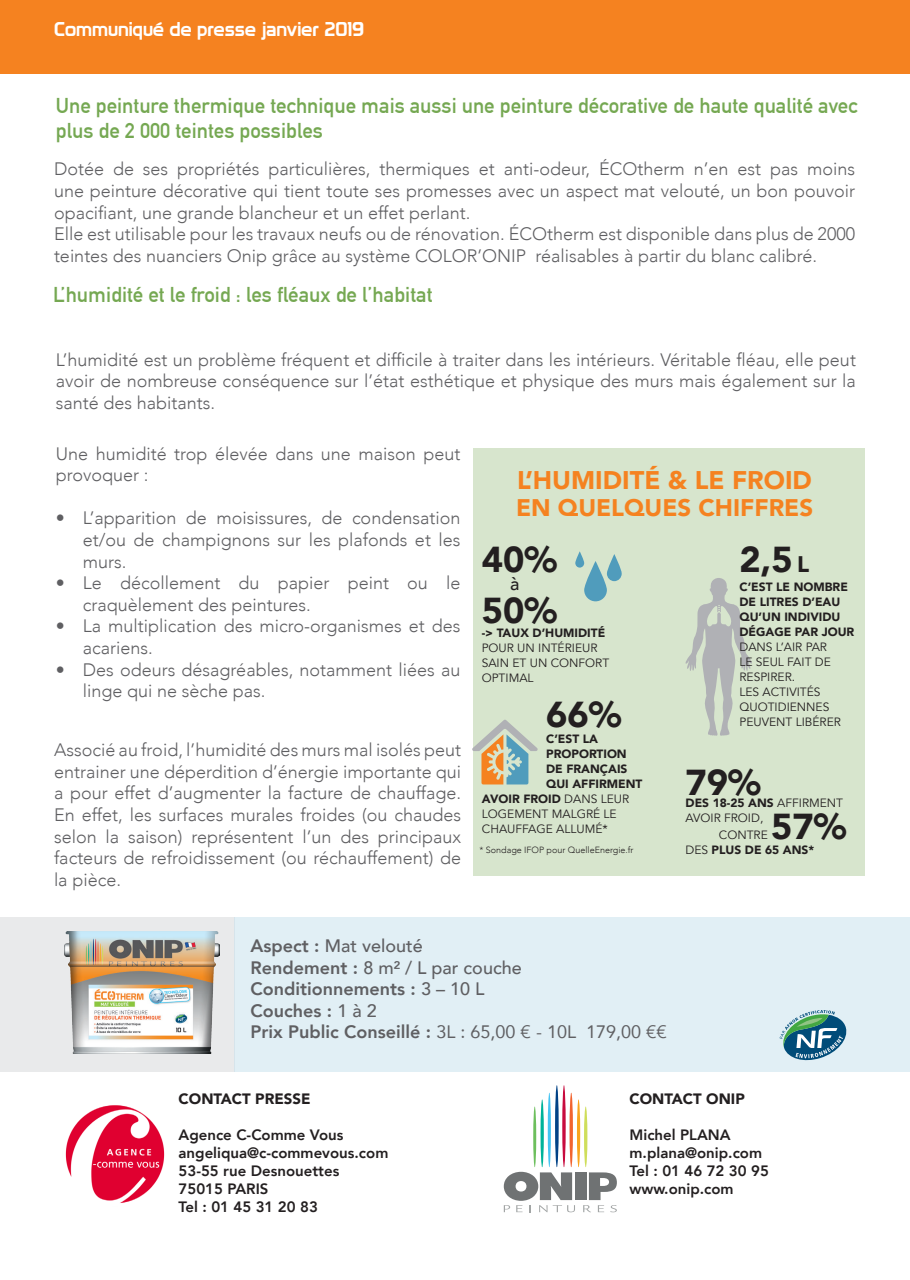
<style>
.page{position:relative;width:910px;height:1280px;background:#fff}
.page>*{position:absolute;margin:0;border:0;box-sizing:border-box;transform-origin:0 0}
.t1{font:900 36px "Avenir";color:#231f20}
.t2{font:900 25.5px "Avenir";color:#f58220}
.t3{font:900 24px "Avenir";color:#f58220}
.t4{font:21px/25.2px "DIN Mittelschrift Std";color:#75a852}
.t5{font:19.5px "Prototype";color:#fff}
.t6{font:300 18px/21.6px "Avenir";color:#5f5f62}
.t7{font:500 18px "Avenir";color:#5f5f62}
.t8{font:18px "Avenir";color:#5f5f62}
.t9{font:800 18px "Avenir";color:#5f5f62}
.t10{font:500 18px "Avenir";color:#231f20}
.t11{font:800 15px/18px "Avenir";color:#231f20}
.t12{font:900 15px "Avenir";color:#231f20}
.t13{font:900 12px/15px "Avenir";color:#231f20}
.t14{font:12px/15px "Avenir";color:#231f20}
.t15{font:300 9px "Avenir";color:#231f20}
.s1{font-size:22.5px}
.s2{font-weight:400}
.s3{font-weight:900}
.s4{font-weight:800}
.s5{font-weight:500}
</style>
<div class="page">
<div style="left:473px;top:449px;width:391px;height:427px;background:#d7e5cd"></div>
<div style="left:1px;top:0;width:909px;height:74px;background:#f58220"></div>
<img style="left:65px;top:1105px;width:100px;height:98px">
<svg style="left:504px;top:1172px;width:71px;height:40px"></svg>
<div style="left:575px;top:1172px;width:12px;height:28px;background:#6f7273"></div>
<svg style="left:583px;top:1172px;width:34px;height:40px"></svg>
<svg style="left:562px;top:1085px;width:4px;height:82px"></svg>
<svg style="left:569px;top:1093px;width:4px;height:74px"></svg>
<hr style="left:577px;top:1099px;width:3px;height:68px;background:#f9a51e;border-radius:50%">
<hr style="left:584px;top:1106px;width:3px;height:61px;background:#cfde5b;border-radius:50%">
<svg style="left:555px;top:1085px;width:4px;height:82px"></svg>
<hr style="left:548px;top:1093px;width:3px;height:74px;background:#44c4f2;border-radius:50%">
<svg style="left:540px;top:1099px;width:4px;height:68px"></svg>
<hr style="left:533px;top:1106px;width:3px;height:61px;background:#6dbf5d;border-radius:50%">
<svg style="left:584px;top:561px;width:23px;height:40px"></svg>
<svg style="left:607px;top:554px;width:15px;height:27px"></svg>
<svg style="left:575px;top:551px;width:9px;height:17px"></svg>
<svg style="left:685px;top:578px;width:67px;height:158px"></svg>
<svg style="left:472px;top:719px;width:66px;height:65px"></svg>
<div style="left:0;top:917px;width:234px;height:154px;background:#e9eaeb"></div>
<div style="left:234px;top:917px;width:676px;height:154px;background:#e1eff5"></div>
<svg style="left:780px;top:1010px;width:67px;height:51px"></svg>
<img style="left:64px;top:931px;width:155px;height:122px">
<p class="t5" style="left:54px;top:18px;width:312px">Communiqué de presse janvier 2019</p>
<p class="t4" style="left:56px;top:93px;width:803px">Une peinture thermique technique mais aussi une peinture décorative de haute qualité avec plus de 2 000 teintes possibles</p>
<p class="t6" style="left:54px;top:158px;width:803px;text-align:justify">Dotée de ses propriétés particulières, thermiques et anti-odeur, ÉCOtherm n’en est pas moins une peinture décorative qui tient toute ses promesses avec un aspect mat velouté, un bon pouvoir opacifiant, une grande blancheur et un effet perlant.</p>
<p class="t6" style="left:54px;top:223px;width:803px">Elle est utilisable pour les travaux neufs ou de rénovation. ÉCOtherm est disponible dans plus de 2000 teintes des nuanciers Onip grâce au système COLOR’ONIP réalisables à partir du blanc calibré.</p>
<p class="t4" style="left:53px;top:282px;width:381px">L’humidité et le froid : les fléaux de l’habitat</p>
<p class="t6" style="left:56px;top:349px;width:802px;text-align:justify">L’humidité est un problème fréquent et difficile à traiter dans les intérieurs. Véritable fléau, elle peut avoir de nombreuse conséquence sur l’état esthétique et physique des murs mais également sur la santé des habitants.</p>
<p class="t6" style="left:56px;top:443px;width:406px">Une humidité trop élevée dans une maison peut provoquer :</p>
<p class="t6" style="left:83px;top:507px;width:379px;text-align:justify;text-indent:-27px">• L’apparition de moisissures, de condensation et/ou de champignons sur les plafonds et les murs.</p>
<p class="t6" style="left:83px;top:572px;width:379px;text-indent:-27px">• Le décollement du papier peint ou le craquèlement des peintures.</p>
<p class="t6" style="left:83px;top:615px;width:379px;text-indent:-27px">• La multiplication des micro-organismes et des acariens.</p>
<p class="t6" style="left:83px;top:659px;width:379px;text-indent:-27px">• Des odeurs désagréables, notamment liées au linge qui ne sèche pas.</p>
<p class="t6" style="left:54px;top:739px;width:409px;text-align:justify">Associé au froid, l’humidité des murs mal isolés peut entrainer une déperdition d’énergie importante qui a pour effet d’augmenter la facture de chauffage.<br>En effet, les surfaces murales froides (ou chaudes selon la saison) représentent l’un des principaux facteurs de refroidissement (ou réchauffement) de la pièce.</p>
<p class="t2" style="left:517px;top:458px;width:296px">L’HUMIDITÉ &amp; LE FROID</p>
<p class="t3" style="left:516px;top:487px;width:298px">EN QUELQUES CHIFFRES</p>
<p class="t1" style="left:482px;top:528px;width:77px">40%</p>
<p class="t1" style="left:482px;top:579px;width:77px">50%</p>
<p class="t1" style="left:739px;top:528px;width:71px">2,5 <span class="s1">L</span></p>
<p class="t10" style="left:510px;top:568px;width:11px">à</p>
<p class="t13" style="left:739px;top:579px;width:116px">C’EST LE NOMBRE<br>DE LITRES D’EAU<br>QU’UN INDIVIDU<br>DÉGAGE PAR JOUR<br><span class="s2">DANS L’AIR PAR<br>LE SEUL FAIT DE<br>RESPIRER.<br>LES ACTIVITÉS</span></p>
<p class="t14" style="left:739px;top:700px;width:103px">QUOTIDIENNES<br>PEUVENT LIBÉRER</p>
<p class="t13" style="left:482px;top:625px;width:125px">-&gt; TAUX D’HUMIDITÉ</p>
<p class="t14" style="left:482px;top:641px;width:117px">POUR UN INTÉRIEUR</p>
<p class="t14" style="left:482px;top:656px;width:129px">SAIN ET UN CONFORT</p>
<p class="t14" style="left:482px;top:671px;width:53px">OPTIMAL</p>
<p class="t1" style="left:546px;top:684px;width:77px">66%</p>
<p class="t13" style="left:546px;top:731px;width:53px">C’EST LA</p>
<p class="t13" style="left:546px;top:746px;width:82px">PROPORTION</p>
<p class="t13" style="left:546px;top:761px;width:83px">DE FRANÇAIS</p>
<p class="t13" style="left:546px;top:776px;width:98px">QUI AFFIRMENT</p>
<p class="t13" style="left:482px;top:791px;width:149px">AVOIR FROID <span class="s2">DANS LEUR</span></p>
<p class="t14" style="left:482px;top:806px;width:136px">LOGEMENT MALGRÉ LE</p>
<p class="t14" style="left:482px;top:821px;width:127px">CHAUFFAGE ALLUMÉ*</p>
<p class="t1" style="left:686px;top:751px;width:77px">79%</p>
<p class="t14" style="left:686px;top:796px;width:159px"><span class="s3">DES 18-25 ANS</span> AFFIRMENT<br>AVOIR FROID,</p>
<p class="t14" style="left:719px;top:827px;width:50px">CONTRE</p>
<p class="t1" style="left:771px;top:795px;width:77px">57%</p>
<p class="t15" style="left:480px;top:845px;width:155px">* Sondage IFOP pour QuelleEnergie.fr</p>
<p class="t13" style="left:686px;top:842px;width:130px"><span class="s2">DES</span> PLUS DE 65 ANS*</p>
<p class="t7" style="left:250px;top:930px;width:174px"><span class="s4">Aspect :</span> Mat velouté</p>
<p class="t7" style="left:250px;top:952px;width:273px"><span class="s4">Rendement :</span> 8 m² / L par couche</p>
<p class="t9" style="left:250px;top:975px;width:236px">Conditionnements : <span class="s5">3 – 10 L</span></p>
<p class="t9" style="left:250px;top:996px;width:128px">Couches : <span class="s5">1 à 2</span></p>
<p class="t8" style="left:250px;top:1018px;width:418px"><span class="s4">Prix Public Conseillé :</span> 3L : 65,00 € - 10L 179,00 €€</p>
<p class="t12" style="left:179px;top:1086px;width:133px">CONTACT PRESSE</p>
<p class="t11" style="left:179px;top:1126px;width:166px">Agence C-Comme Vous</p>
<p class="t11" style="left:179px;top:1144px;width:211px">angeliqua@c-commevous.com</p>
<p class="t11" style="left:179px;top:1162px;width:162px">53-55 rue Desnouettes</p>
<p class="t11" style="left:179px;top:1180px;width:91px">75015 PARIS</p>
<p class="t11" style="left:179px;top:1198px;width:141px">Tel : 01 45 31 20 83</p>
<p class="t12" style="left:630px;top:1086px;width:117px">CONTACT ONIP</p>
<p class="t11" style="left:630px;top:1126px;width:141px">Michel PLANA m.plana@onip.com<br>Tel : 01 46 72 30 95 www.onip.com</p>
</div>
